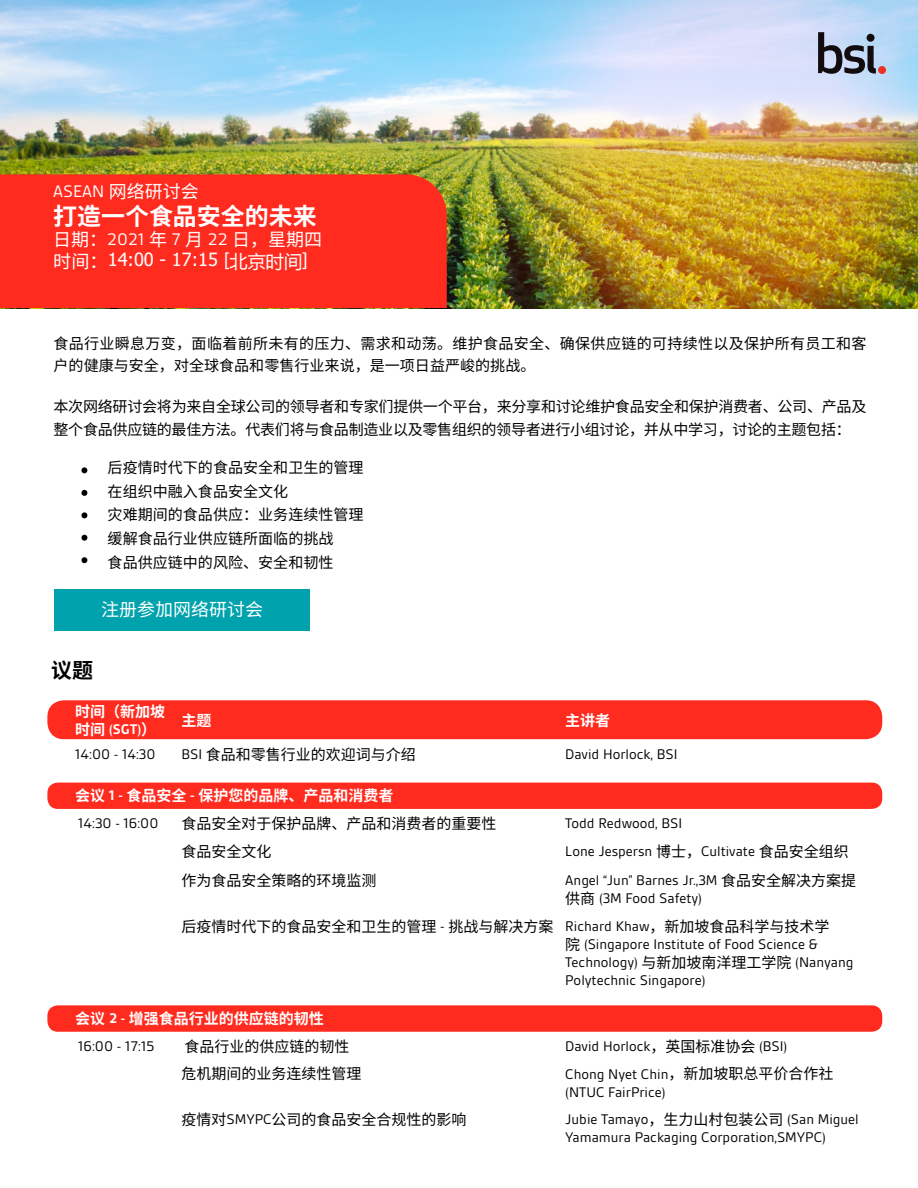
<style>
.page{position:relative;width:918px;height:1188px;background:#fff}
.page>*{position:absolute;margin:0;border:0;box-sizing:border-box;transform-origin:0 0}
.Paragraph_Style3{font:700 24px "Source Han Sans CN";color:#fff}
.Paragraph_Style7{font:700 21px "Source Han Sans CN";color:#000}
.Paragraph_Style3-2{font:18.15px "Tahoma";color:#fff}
.Paragraph_Style3-3{font:18px "Source Han Sans CN";color:#fff}
.Paragraph_Style3-4{font:18px "BSI Gesta";color:#fff}
.Paragraph_Style7-2{font:18px "Source Han Sans CN";color:#fff}
.Paragraph_Style8{font:15px/17.7px "BSI Gesta";color:#000}
.Paragraph_Style7-3{font:15px/18px "BSI Gesta";color:#000}
.Paragraph_Style10{font:15px/22.6px "Source Han Sans CN";letter-spacing:-.02em;color:#000}
.Paragraph_Style9{font:15px/22.8px "Source Han Sans CN";letter-spacing:.02em;color:#000}
.Paragraph_Style7-4{font:15px "Source Han Sans CN";color:#000}
.Paragraph_Style8-2{font:15px "Source Han Sans CN";color:#000}
.Paragraph_Style6{font:15px "BSI Gesta";color:#000}
.Paragraph_Style2{font:15px "Source Han Sans CN";color:#000}
.Paragraph_Style6-2{font:15px "Source Han Sans CN";color:#000}
.Paragraph_Style14{font:15px "BSI Gesta";color:#000}
.Paragraph_Style11{font:15px "Source Han Sans CN";color:#000}
.Paragraph_Style12{font:700 15px "Source Han Sans CN";color:#fff}
.Paragraph_Style7-5{font:700 15px/17.1px "Source Han Sans CN";color:#fff}
.Paragraph_Style5{font:700 15px "Source Han Sans CN";color:#fff}
.Paragraph_Style14-2{font:15px "Source Han Sans CN";color:#000}
.s1{font-family:"Source Han Sans CN"}
.s2{font-family:"BSI Gesta"}
.s3{font-family:"Microsoft Ya Hei"}
</style>
<div class="page">
<img style="left:0;top:0;width:918px;height:308px">
<div style="left:0;top:174px;width:447px;height:134px;background:#ff2b1f"></div>
<svg style="left:818px;top:32px;width:58px;height:42px;background:#788091"></svg>
<div style="left:878px;top:66px;width:8px;height:8px;background:#ed3024;border-radius:50%"></div>
<svg style="left:81px;top:467px;width:6px;height:6px"></svg>
<svg style="left:81px;top:490px;width:6px;height:6px"></svg>
<svg style="left:81px;top:512px;width:6px;height:6px"></svg>
<svg style="left:82px;top:535px;width:5px;height:6px"></svg>
<svg style="left:81px;top:557px;width:6px;height:6px"></svg>
<div style="left:54px;top:589px;width:256px;height:42px;background:#00a3ad"></div>
<div style="left:47px;top:700px;width:835px;height:39px;background:#ff2b1f;border-radius:16px"></div>
<div style="left:47px;top:783px;width:835px;height:26px;background:#ff2b1f;border-radius:11px"></div>
<div style="left:47px;top:1005px;width:835px;height:27px;background:#ff2b1f;border-radius:11px"></div>
<p class="Paragraph_Style3-4" style="left:53px;top:182px;width:147px">ASEAN <span class="s1">网络研讨会</span></p>
<p class="Paragraph_Style3" style="left:53px;top:203px;width:265px">打造一个食品安全的未来</p>
<p class="Paragraph_Style3-3" style="left:53px;top:230px;width:270px">日期：<span class="s2">2021</span> 年 <span class="s2">7</span> 月 <span class="s2">22</span> 日，星期四</p>
<p class="Paragraph_Style3-2" style="left:53px;top:248px;width:257px"><span class="s1">时间：</span>14:00 - 17:15 <span class="s3">[北京时间]</span></p>
<p class="Paragraph_Style9" style="left:54px;top:332px;width:815px">食品行业瞬息万变，面临着前所未有的压力、需求和动荡。维护食品安全、确保供应链的可持续性以及保护所有员工和客户的健康与安全，对全球食品和零售行业来说，是一项日益严峻的挑战。</p>
<p class="Paragraph_Style10" style="left:54px;top:396px;width:814px">本次网络研讨会将为来自全球公司的领导者和专家们提供一个平台，来分享和讨论维护食品安全和保护消费者、公司、产品及整个食品供应链的最佳方法。代表们将与食品制造业以及零售组织的领导者进行小组讨论，并从中学习，讨论的主题包括：</p>
<p class="Paragraph_Style11" style="left:108px;top:459px;width:258px">后疫情时代下的食品安全和卫生的管理</p>
<p class="Paragraph_Style11" style="left:108px;top:483px;width:182px">在组织中融入食品安全文化</p>
<p class="Paragraph_Style2" style="left:108px;top:506px;width:258px">灾难期间的食品供应：业务连续性管理</p>
<p class="Paragraph_Style2" style="left:108px;top:530px;width:227px">缓解食品行业供应链所面临的挑战</p>
<p class="Paragraph_Style7-4" style="left:108px;top:554px;width:227px">食品供应链中的风险、安全和韧性</p>
<p class="Paragraph_Style7-2" style="left:101px;top:600px;width:163px">注册参加网络研讨会</p>
<p class="Paragraph_Style7" style="left:51px;top:658px;width:44px">议题</p>
<p class="Paragraph_Style7-5" style="left:75px;top:703px;width:92px">时间（新加坡时间 <span class="s2">(SGT)</span>）</p>
<p class="Paragraph_Style7-5" style="left:182px;top:712px;width:31px">主题</p>
<p class="Paragraph_Style7-5" style="left:565px;top:712px;width:46px">主讲者</p>
<p class="Paragraph_Style7-3" style="left:75px;top:746px;width:82px">14:00 - 14:30</p>
<p class="Paragraph_Style7-4" style="left:182px;top:746px;width:236px"><span class="s2">BSI</span> 食品和零售行业的欢迎词与介绍</p>
<p class="Paragraph_Style7-3" style="left:565px;top:746px;width:114px">David Horlock, BSI</p>
<p class="Paragraph_Style12" style="left:75px;top:787px;width:320px">会议 <span class="s2">1 -</span> 食品安全 <span class="s2">-</span> 保护您的品牌、产品和消费者</p>
<p class="Paragraph_Style6" style="left:78px;top:815px;width:82px">14:30 - 16:00</p>
<p class="Paragraph_Style6-2" style="left:182px;top:815px;width:316px">食品安全对于保护品牌、产品和消费者的重要性</p>
<p class="Paragraph_Style6" style="left:565px;top:815px;width:118px">Todd Redwood, BSI</p>
<p class="Paragraph_Style14-2" style="left:182px;top:843px;width:91px">食品安全文化</p>
<p class="Paragraph_Style14" style="left:565px;top:843px;width:285px">Lone Jespersn <span class="s1">博士，</span>Cultivate <span class="s1">食品安全组织</span></p>
<p class="Paragraph_Style7-4" style="left:182px;top:872px;width:196px">作为食品安全策略的环境监测</p>
<p class="Paragraph_Style7-3" style="left:565px;top:871px;width:292px">Angel “Jun” Barnes Jr.,3M <span class="s1">食品安全解决方案提供商</span> (3M Food Safety)</p>
<p class="Paragraph_Style8-2" style="left:182px;top:918px;width:373px">后疫情时代下的食品安全和卫生的管理 <span class="s2">-</span> 挑战与解决方案</p>
<p class="Paragraph_Style8" style="left:565px;top:918px;width:290px">Richard Khaw<span class="s1">，新加坡食品科学与技术学<br>院</span> (Singapore Institute of Food Science &amp;<br>Technology) <span class="s1">与新加坡南洋理工学院</span> (Nanyang<br>Polytechnic Singapore)</p>
<p class="Paragraph_Style5" style="left:75px;top:1010px;width:250px">会议 <span class="s2">2 -</span> 增强食品行业的供应链的韧性</p>
<p class="Paragraph_Style6" style="left:78px;top:1038px;width:78px">16:00 - 17:15</p>
<p class="Paragraph_Style6-2" style="left:185px;top:1038px;width:166px">食品行业的供应链的韧性</p>
<p class="Paragraph_Style7-3" style="left:565px;top:1037px;width:224px">David Horlock<span class="s1">，英国标准协会</span> (BSI)</p>
<p class="Paragraph_Style7-4" style="left:182px;top:1065px;width:181px">危机期间的业务连续性管理</p>
<p class="Paragraph_Style7-3" style="left:565px;top:1065px;width:270px">Chong Nyet Chin<span class="s1">，新加坡职总平价合作社</span>(NTUC FairPrice)</p>
<p class="Paragraph_Style8-2" style="left:182px;top:1111px;width:287px">疫情对<span class="s2">SMYPC</span>公司的食品安全合规性的影响</p>
<p class="Paragraph_Style8" style="left:565px;top:1111px;width:295px">Jubie Tamayo<span class="s1">，生力山村包装公司</span> (San Miguel<br>Yamamura Packaging Corporation,SMYPC)</p>
</div>
